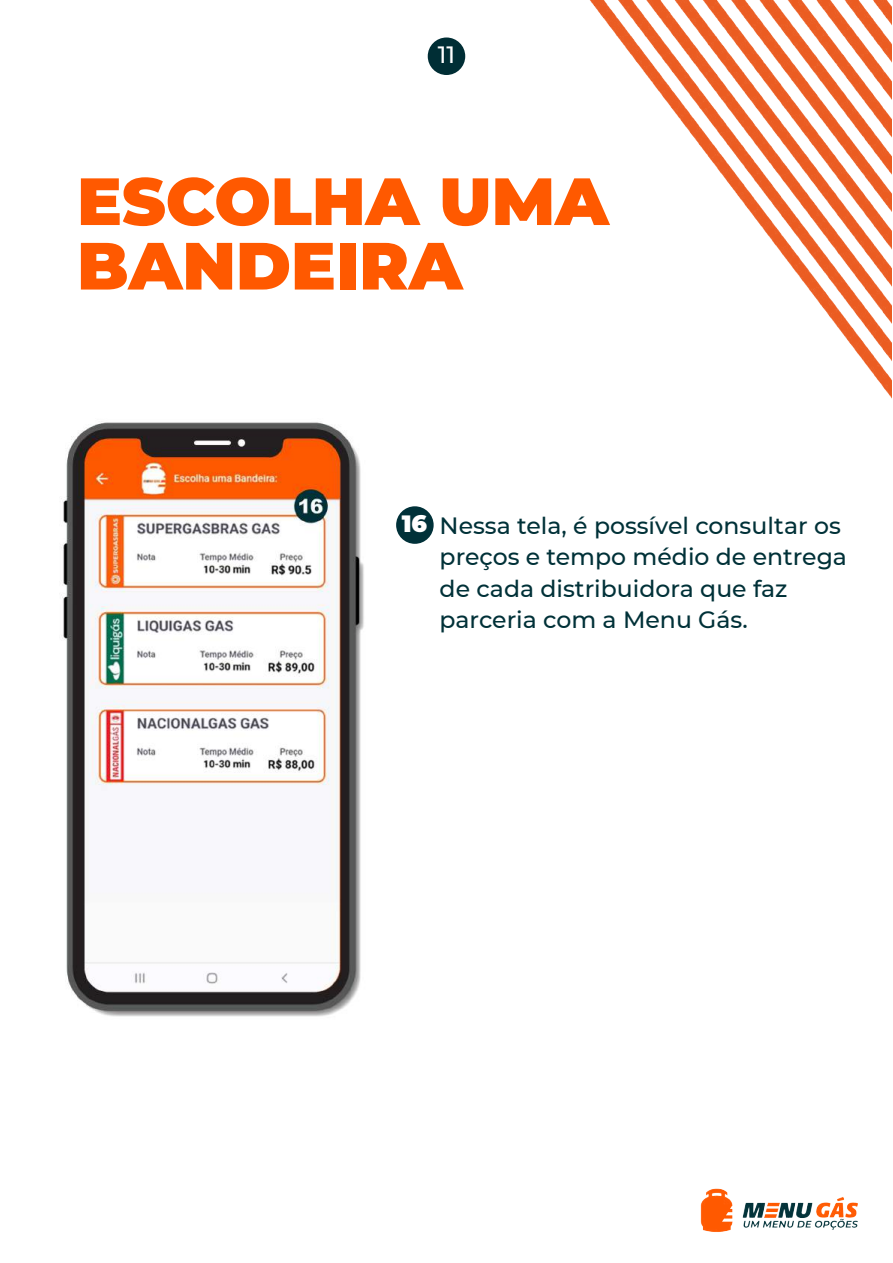
<style>
.page{position:relative;width:893px;height:1263px;background:#fff}
.page>*{position:absolute;margin:0;border:0;box-sizing:border-box;transform-origin:0 0}
.t1{font:900 66.6px/64.5px "Montserrat";color:#ff5900}
.t2{font:500 23.55px/31.5px "Montserrat";color:#003138}
.t3{font:900 23.55px "Montserrat";color:#fff}
.t4{font:500 23.55px "Montserrat";color:#fff}
</style>
<div class="page">
<img style="left:590px;top:0;width:302px;height:399px">
<div style="left:396px;top:506px;width:38px;height:38px;background:#003139;border-radius:50%"></div>
<img style="left:61px;top:422px;width:303px;height:595px">
<img style="left:700px;top:1188px;width:158px;height:44px">
<div style="left:428px;top:38px;width:37px;height:37px;background:#002e35;border-radius:50%"></div>
<p class="t4" style="left:438px;top:38px;width:19px">11</p>
<h1 class="t1" style="left:77px;top:165px;width:533px">ESCOLHA UMA<br>BANDEIRA</h1>
<p class="t3" style="left:402px;top:506px;width:27px">16</p>
<p class="t2" style="left:440px;top:509px;width:409px">Nessa tela, é possível consultar os preços e tempo médio de entrega de cada distribuidora que faz parceria com a Menu Gás.</p>
</div>
